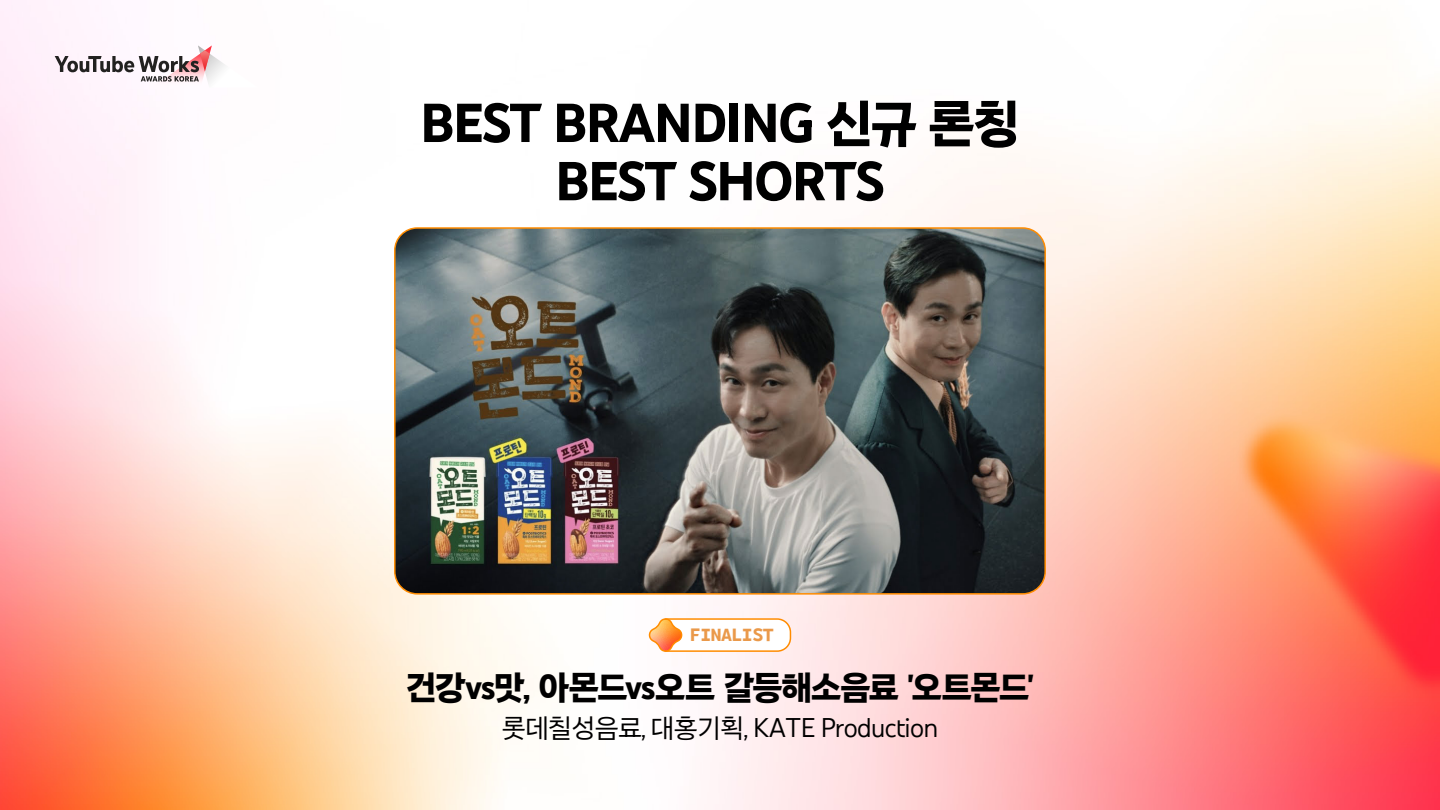
<style>
.page{position:relative;width:1440px;height:810px;background:#fff}
.page>*{position:absolute;margin:0;border:0;box-sizing:border-box;transform-origin:0 0}
.t1{font:700 56.25px/58.3px "You Tube Sans 48 pt";letter-spacing:-.04em;color:#000;text-align:center}
.t2{font:700 35.78px "You Tube Sans 48 pt";letter-spacing:-.04em;color:#000}
.t3{font:27.83px "You Tube Sans 48 pt";letter-spacing:-.025em;color:#000}
.t4{font:800 18.23px "You Tube Sans Mono";letter-spacing:-.03em;color:#ea994a}
.s1{font-size:54.75px}
</style>
<div class="page">
<img style="left:0;top:0;width:1440px;height:810px">
<svg style="left:646px;top:618px;width:146px;height:36px"></svg>
<svg style="left:55px;top:45px;width:203px;height:43px"></svg>
<img style="left:395px;top:228px;width:650px;height:366px">
<div style="left:394px;top:227px;width:652px;height:368px;border:2px solid #ff8c00;border-radius:22px"></div>
<h1 class="t1" style="left:420px;top:93px;width:601px">BEST BRANDING <span class="s1">신규 론칭<br></span>BEST SHORTS</h1>
<p class="t4" style="left:690px;top:620px;width:85px">FINALIST</p>
<p class="t2" style="left:406px;top:666px;width:630px">건강vs맛, 아몬드vs오트 갈등해소음료 '오트몬드'</p>
<p class="t3" style="left:502px;top:711px;width:438px">롯데칠성음료, 대홍기획, KATE Production</p>
</div>
